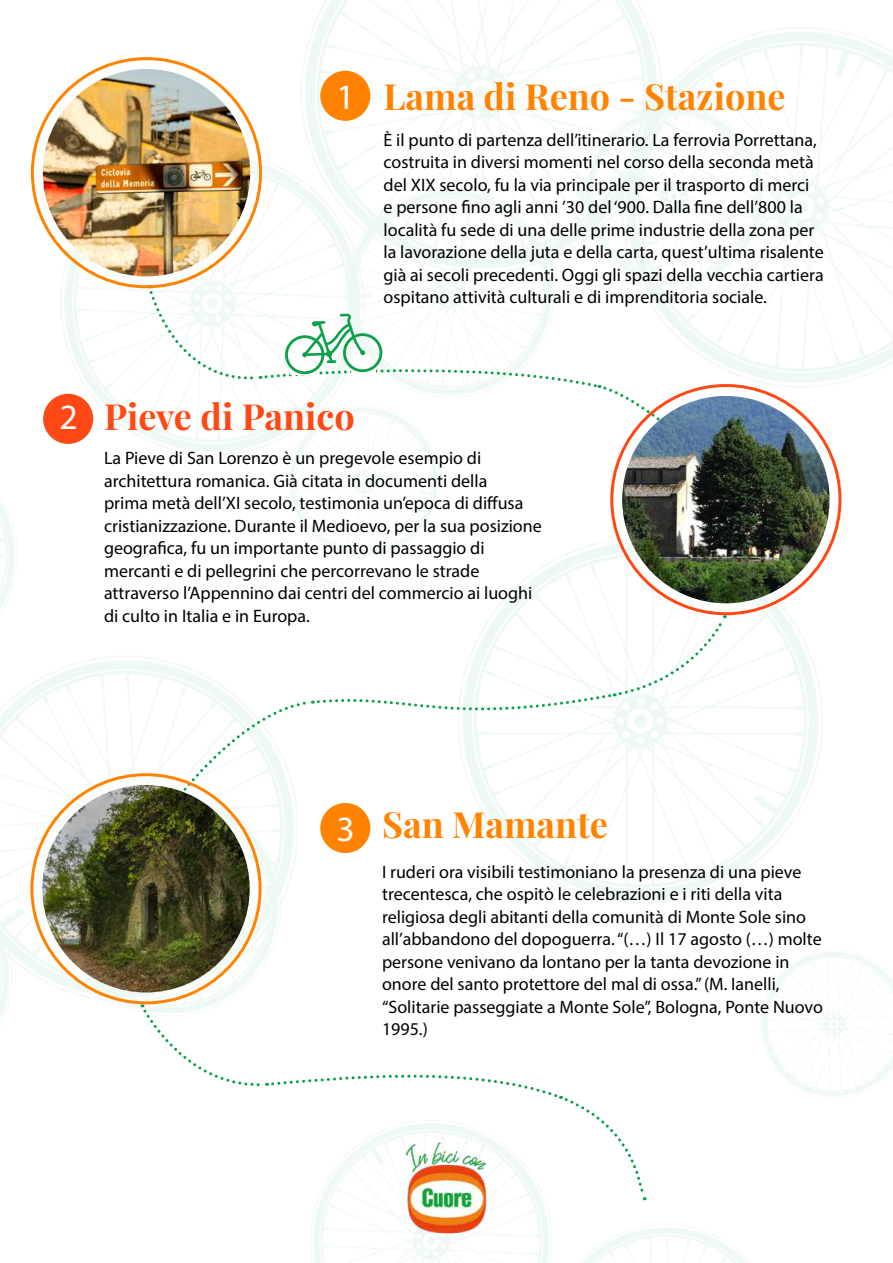
<style>
.page{position:relative;width:893px;height:1263px;background:#fff}
.page>*{position:absolute;margin:0;border:0;box-sizing:border-box;transform-origin:0 0}
.t1{font:36px "Playfair Display";color:#ff8300}
.t2{font:36px "Playfair Display";color:#fe4815}
.t3{font:35.7px "Myriad Pro";color:#fff}
.t4{font:18px/22.5px "Myriad Pro";color:#000}
</style>
<div class="page">
<img style="left:0;top:0;width:893px;height:1263px">
<img style="left:43px;top:69px;width:207px;height:207px;border-radius:104px">
<svg style="left:173px;top:615px;width:554px;height:190px"></svg>
<svg style="left:141px;top:1004px;width:506px;height:196px"></svg>
<img style="left:42px;top:785px;width:208px;height:207px;border-radius:104px">
<img style="left:622px;top:396px;width:208px;height:207px;border-radius:104px">
<div style="left:320px;top:71px;width:50px;height:50px;background:#ff8300;border-radius:50%"></div>
<div style="left:320px;top:803px;width:50px;height:50px;background:#ff8300;border-radius:50%"></div>
<div style="left:43px;top:394px;width:50px;height:50px;background:#fe4815;border-radius:50%"></div>
<svg style="left:147px;top:285px;width:580px;height:194px"></svg>
<img style="left:397px;top:1138px;width:99px;height:96px">
<h2 class="t3" style="left:336px;top:75px;width:20px">1</h2>
<h1 class="t1" style="left:384px;top:68px;width:404px">Lama di Reno - Stazione</h1>
<p class="t4" style="left:384px;top:128px;width:442px">È il punto di partenza dell’itinerario. La ferrovia Porrettana, costruita in diversi momenti nel corso della seconda metà del XIX secolo, fu la via principale per il trasporto di merci<br>e persone fino agli anni ’30 del ‘900. Dalla fine dell’800 la località fu sede di una delle prime industrie della zona per la lavorazione della juta e della carta, quest’ultima risalente già ai secoli precedenti. Oggi gli spazi della vecchia cartiera ospitano attività culturali e di imprenditoria sociale.</p>
<h2 class="t3" style="left:59px;top:395px;width:20px">2</h2>
<h1 class="t2" style="left:104px;top:388px;width:252px">Pieve di Panico</h1>
<p class="t4" style="left:104px;top:447px;width:439px">La Pieve di San Lorenzo è un pregevole esempio di architettura romanica. Già citata in documenti della<br>prima metà dell’XI secolo, testimonia un’epoca di diffusa cristianizzazione. Durante il Medioevo, per la sua posizione geografica, fu un importante punto di passaggio di mercanti e di pellegrini che percorrevano le strade attraverso l’Appennino dai centri del commercio ai luoghi di culto in Italia e in Europa.</p>
<h2 class="t3" style="left:336px;top:807px;width:20px">3</h2>
<h1 class="t1" style="left:382px;top:796px;width:227px">San Mamante</h1>
<p class="t4" style="left:382px;top:860px;width:442px">I ruderi ora visibili testimoniano la presenza di una pieve trecentesca, che ospitò le celebrazioni e i riti della vita religiosa degli abitanti della comunità di Monte Sole sino all’abbandono del dopoguerra. “(…) Il 17 agosto (…) molte persone venivano da lontano per la tanta devozione in onore del santo protettore del mal di ossa.” (M. Ianelli, “Solitarie passeggiate a Monte Sole”, Bologna, Ponte Nuovo 1995.)</p>
</div>
